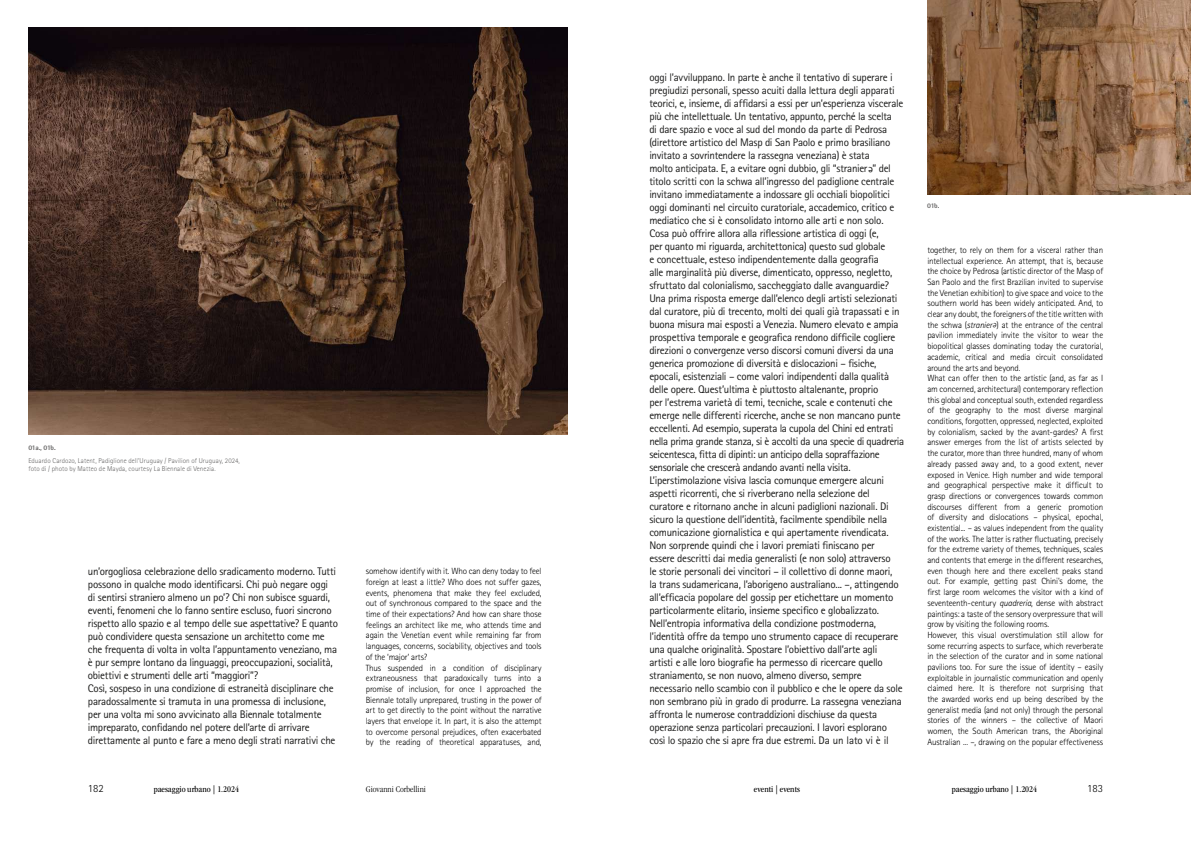
<style>
.page{position:relative;width:1191px;height:842px;background:#fff}
.page>*{position:absolute;margin:0;border:0;box-sizing:border-box;transform-origin:0 0}
.t1{font:11px/13px "Rotis Sans Serif Std";letter-spacing:-.025em;color:#1b1b1a}
.t2{font:300 11px "Rotis Sans Serif Std";color:#000}
.t3{font:300 9px/10.7px "Rotis Sans Serif Std";letter-spacing:-.015em;color:#000}
.t4{font:condensed 9px "ITC Garamond Std";color:#000}
.t5{font:300 condensed 9px "ITC Garamond Std";color:#000}
.t6{font:italic 300 9px "Rotis Sans Serif Std";color:#000}
.t7{font:300 7px/8px "Rotis Sans Serif Std";letter-spacing:.015em;color:#646363}
.t8{font:800 7px "Rotis Sans Serif Std";letter-spacing:-.055em;color:#646363}
.s1{font-style:italic}
</style>
<div class="page">
<img style="left:927px;top:0;width:264px;height:194px">
<img style="left:28px;top:28px;width:540px;height:407px">
<p class="t8" style="left:28px;top:443px;width:29px">01a., 01b.</p>
<p class="t7" style="left:28px;top:457px;width:213px">Eduardo Cardozo, Latent, Padiglione dell’Uruguay / Pavilion of Uruguay, 2024, foto di / photo by Matteo de Mayda, courtesy La Biennale di Venezia.</p>
<p class="t1" style="left:88px;top:565px;width:251px">un’orgogliosa celebrazione dello sradicamento moderno. Tutti possono in qualche modo identificarsi. Chi può negare oggi di sentirsi straniero almeno un po’? Chi non subisce sguardi, eventi, fenomeni che lo fanno sentire escluso, fuori sincrono rispetto allo spazio e al tempo delle sue aspettative? E quanto può condividere questa sensazione un architetto come me che frequenta di volta in volta l’appuntamento veneziano, ma è pur sempre lontano da linguaggi, preoccupazioni, socialità, obiettivi e strumenti delle arti “maggiori”?<br>Così, sospeso in una condizione di estraneità disciplinare che paradossalmente si tramuta in una promessa di inclusione, per una volta mi sono avvicinato alla Biennale totalmente impreparato, confidando nel potere dell’arte di arrivare direttamente al punto e fare a meno degli strati narrativi che</p>
<p class="t3" style="left:366px;top:566px;width:177px">somehow identify with it. Who can deny today to feel foreign at least a little? Who does not suffer gazes, events, phenomena that make they feel excluded, out of synchronous compared to the space and the time of their expectations? And how can share those feelings an architect like me, who attends time and again the Venetian event while remaining far from languages, concerns, sociability, objectives and tools of the ‘major’ arts?<br>Thus suspended in a condition of disciplinary extraneousness that paradoxically turns into a promise of inclusion, for once I approached the Biennale totally unprepared, trusting in the power of art to get directly to the point without the narrative layers that envelope it. In part, it is also the attempt to overcome personal prejudices, often exacerbated by the reading of theoretical apparatuses, and,</p>
<p class="t1" style="left:649px;top:71px;width:256px">oggi l’avviluppano. In parte è anche il tentativo di superare i pregiudizi personali, spesso acuiti dalla lettura degli apparati teorici, e, insieme, di affidarsi a essi per un’esperienza viscerale più che intellettuale. Un tentativo, appunto, perché la scelta<br>di dare spazio e voce al sud del mondo da parte di Pedrosa (direttore artistico del Masp di San Paolo e primo brasiliano invitato a sovrintendere la rassegna veneziana) è stata<br>molto anticipata. E, a evitare ogni dubbio, gli “stranier ” del titolo scritti con la schwa all’ingresso del padiglione centrale invitano immediatamente a indossare gli occhiali biopolitici oggi dominanti nel circuito curatoriale, accademico, critico e mediatico che si è consolidato intorno alle arti e non solo.<br>Cosa può offrire allora alla riflessione artistica di oggi (e,<br>per quanto mi riguarda, architettonica) questo sud globale<br>e concettuale, esteso indipendentemente dalla geografia<br>alle marginalità più diverse, dimenticato, oppresso, negletto, sfruttato dal colonialismo, saccheggiato dalle avanguardie?<br>Una prima risposta emerge dall’elenco degli artisti selezionati dal curatore, più di trecento, molti dei quali già trapassati e in buona misura mai esposti a Venezia. Numero elevato e ampia prospettiva temporale e geografica rendono difficile cogliere direzioni o convergenze verso discorsi comuni diversi da una generica promozione di diversità e dislocazioni – fisiche, epocali, esistenziali – come valori indipendenti dalla qualità delle opere. Quest’ultima è piuttosto altalenante, proprio<br>per l’estrema varietà di temi, tecniche, scale e contenuti che emerge nelle differenti ricerche, anche se non mancano punte eccellenti. Ad esempio, superata la cupola del Chini ed entrati nella prima grande stanza, si è accolti da una specie di quadreria seicentesca, fitta di dipinti: un anticipo della sopraffazione sensoriale che crescerà andando avanti nella visita.<br>L’iperstimolazione visiva lascia comunque emergere alcuni aspetti ricorrenti, che si riverberano nella selezione del curatore e ritornano anche in alcuni padiglioni nazionali. Di sicuro la questione dell’identità, facilmente spendibile nella comunicazione giornalistica e qui apertamente rivendicata.<br>Non sorprende quindi che i lavori premiati finiscano per<br>essere descritti dai media generalisti (e non solo) attraverso<br>le storie personali dei vincitori – il collettivo di donne maori,<br>la trans sudamericana, l’aborigeno australiano... –, attingendo all’efficacia popolare del gossip per etichettare un momento particolarmente elitario, insieme specifico e globalizzato.<br>Nell’entropia informativa della condizione postmoderna, l’identità offre da tempo uno strumento capace di recuperare una qualche originalità. Spostare l’obiettivo dall’arte agli<br>artisti e alle loro biografie ha permesso di ricercare quello straniamento, se non nuovo, almeno diverso, sempre necessario nello scambio con il pubblico e che le opere da sole non sembrano più in grado di produrre. La rassegna veneziana affronta le numerose contraddizioni dischiuse da questa operazione senza particolari precauzioni. I lavori esplorano così lo spazio che si apre fra due estremi. Da un lato vi è il</p>
<p class="t1" style="left:873px;top:177px;width:6px;rotate:-180deg">e</p>
<p class="t8" style="left:927px;top:201px;width:14px">01b.</p>
<p class="t3" style="left:927px;top:245px;width:177px">together, to rely on them for a visceral rather than intellectual experience. An attempt, that is, because the choice by Pedrosa (artistic director of the Masp of San Paolo and the first Brazilian invited to supervise the Venetian exhibition) to give space and voice to the southern world has been widely anticipated. And, to clear any doubt, the foreigners of the title written with the schwa (<span class="s1">stranier</span> ) at the entrance of the central pavilion immediately invite the visitor to wear the biopolitical glasses dominating today the curatorial, academic, critical and media circuit consolidated around the arts and beyond.<br>What can offer then to the artistic (and, as far as I am concerned, architectural) contemporary reflection this global and conceptual south, extended regardless of the geography to the most diverse marginal conditions, forgotten, oppressed, neglected, exploited by colonialism, sacked by the avant-gardes? A first answer emerges from the list of artists selected by the curator, more than three hundred, many of whom already passed away and, to a good extent, never exposed in Venice. High number and wide temporal and geographical perspective make it difficult to grasp directions or convergences towards common discourses different from a generic promotion of diversity and dislocations – physical, epochal, existential... – as values independent from the quality of the works. The latter is rather fluctuating, precisely for the extreme variety of themes, techniques, scales and contents that emerge in the different researches, even though here and there excellent peaks stand out. For example, getting past Chini's dome, the first large room welcomes the visitor with a kind of seventeenth-century <span class="s1">quadreria</span>, dense with abstract paintings: a taste of the sensory overpressure that will grow by visiting the following rooms.<br>However, this visual overstimulation still allow for some recurring aspects to surface, which reverberate in the selection of the curator and in some national pavilions too. For sure the issue of identity – easily exploitable in journalistic communication and openly claimed here. It is therefore not surprising that the awarded works end up being described by the generalist media (and not only) through the personal stories of the winners – the collective of Maori women, the South American trans, the Aboriginal Australian ... –, drawing on the popular effectiveness</p>
<p class="t6" style="left:997px;top:332px;width:5px;rotate:-180deg">e</p>
<p class="t2" style="left:88px;top:782px;width:17px">182</p>
<p class="t4" style="left:154px;top:784px;width:87px">paesaggio urbano | 1.2024</p>
<p class="t5" style="left:366px;top:784px;width:62px">Giovanni Corbellini</p>
<p class="t4" style="left:754px;top:784px;width:47px">eventi | events</p>
<p class="t4" style="left:951px;top:784px;width:87px">paesaggio urbano | 1.2024</p>
<p class="t2" style="left:1087px;top:782px;width:17px">183</p>
</div>
